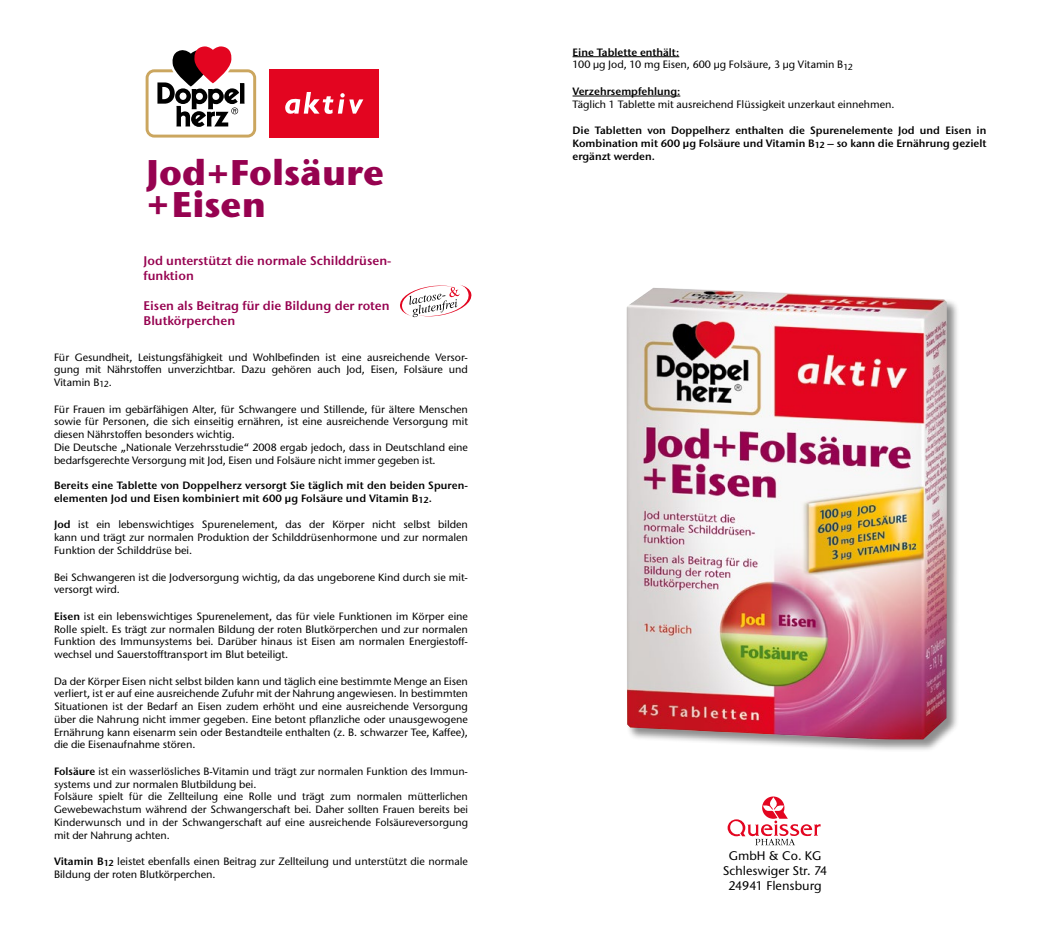
<style>
.page{position:relative;width:1049px;height:929px;background:#fff}
.page>*{position:absolute;margin:0;border:0;box-sizing:border-box;transform-origin:0 0}
.t1{font:700 35.62px/31.2px "Stone Sans ITC Pro";color:#960250}
.t2{font:600 12.5px/15px "Stone Sans ITC Pro";color:#960250}
.t3{font:500 12.5px/15px "Stone Sans ITC Pro";color:#000;text-align:center}
.t4{font:500 10.62px/12.8px "Stone Sans ITC Pro";color:#000}
.t5{font:600 10.62px/12.8px "Stone Sans ITC Pro";letter-spacing:.005em;color:#000}
.s1{font-weight:600}
</style>
<div class="page">
<svg style="left:727px;top:796px;width:93px;height:49px"></svg>
<div style="left:626px;top:287px;width:334px;height:465px;background:#000;opacity:.45"></div>
<img style="left:627px;top:287px;width:320px;height:452px">
<svg style="left:400px;top:285px;width:72px;height:32px"></svg>
<svg style="left:145px;top:46px;width:112px;height:92px"></svg>
<div style="left:269px;top:69px;width:109px;height:68px;background:#e30520"></div>
<svg style="left:285px;top:92px;width:78px;height:22px"></svg>
<hr style="left:572px;top:56px;width:107px;height:1px;background:#000">
<hr style="left:572px;top:96px;width:108px;height:1px;background:#000">
<h1 class="t1" style="left:146px;top:157px;width:240px">Jod+Folsäure + Eisen</h1>
<p class="t2" style="left:144px;top:253px;width:249px">Jod unterstützt die normale Schilddrüsen&shy;funktion</p>
<p class="t2" style="left:144px;top:298px;width:248px">Eisen als Beitrag für die Bildung der roten<br>Blutkörperchen</p>
<p class="t4" style="left:54px;top:350px;width:415px;text-align:justify">Für Gesundheit, Leistungsfähigkeit und Wohlbefinden ist eine ausreichende Versor&shy;gung mit Nährstoffen unverzichtbar. Dazu gehören auch Jod, Eisen, Folsäure und Vitamin B<sub>12</sub>.</p>
<p class="t4" style="left:54px;top:402px;width:415px">Für Frauen im gebärfähigen Alter, für Schwangere und Stillende, für ältere Menschen sowie für Personen, die sich einseitig ernähren, ist eine ausreichende Versorgung mit diesen Nährstoffen besonders wichtig.<br>Die Deutsche „Nationale Verzehrsstudie“ 2008 ergab jedoch, dass in Deutschland eine bedarfsgerechte Versorgung mit Jod, Eisen und Folsäure nicht immer gegeben ist.</p>
<p class="t5" style="left:54px;top:479px;width:415px">Bereits eine Tablette von Doppelherz versorgt Sie täglich mit den beiden Spuren&shy;elementen Jod und Eisen kombiniert mit 600 µg Folsäure und Vitamin B<sub>12</sub>.</p>
<p class="t4" style="left:54px;top:518px;width:415px;text-align:justify"><span class="s1">Jod</span> ist ein lebenswichtiges Spurenelement, das der Körper nicht selbst bilden kann und trägt zur normalen Produktion der Schilddrüsenhormone und zur normalen Funktion der Schilddrüse bei.</p>
<p class="t4" style="left:54px;top:570px;width:415px">Bei Schwangeren ist die Jodversorgung wichtig, da das ungeborene Kind durch sie mit&shy;versorgt wird.</p>
<p class="t4" style="left:54px;top:609px;width:415px;text-align:justify"><span class="s1">Eisen</span> ist ein lebenswichtiges Spurenelement, das für viele Funktionen im Körper eine Rolle spielt. Es trägt zur normalen Bildung der roten Blutkörperchen und zur normalen Funktion des Immunsystems bei. Darüber hinaus ist Eisen am normalen Energiestoff&shy;wechsel und Sauerstofftransport im Blut beteiligt.</p>
<p class="t4" style="left:54px;top:674px;width:415px;text-align:justify">Da der Körper Eisen nicht selbst bilden kann und täglich eine bestimmte Menge an Eisen verliert, ist er auf eine ausreichende Zufuhr mit der Nahrung angewiesen. In bestimmten Situationen ist der Bedarf an Eisen zudem erhöht und eine ausreichende Versorgung über die Nahrung nicht immer gegeben. Eine betont pflanzliche oder unausgewogene Ernährung kann eisenarm sein oder Bestandteile enthalten (z. B. schwarzer Tee, Kaffee), die die Eisenaufnahme stören.</p>
<p class="t4" style="left:54px;top:764px;width:415px"><span class="s1">Folsäure</span> ist ein wasserlösliches B-Vitamin und trägt zur normalen Funktion des Immun&shy;systems und zur normalen Blutbildung bei.<br>Folsäure spielt für die Zellteilung eine Rolle und trägt zum normalen mütterlichen Gewebewachstum während der Schwangerschaft bei. Daher sollten Frauen bereits bei Kinderwunsch und in der Schwangerschaft auf eine ausreichende Folsäureversorgung mit der Nahrung achten.</p>
<p class="t4" style="left:54px;top:854px;width:415px"><span class="s1">Vitamin B</span><sub>12</sub> leistet ebenfalls einen Beitrag zur Zellteilung und unterstützt die normale<br>Bildung der roten Blutkörperchen.</p>
<p class="t4" style="left:572px;top:45px;width:282px"><span class="s1">Eine Tablette enthält:<br></span>100 µg Jod, 10 mg Eisen, 600 µg Folsäure, 3 µg Vitamin B<sub>12</sub></p>
<p class="t5" style="left:572px;top:85px;width:109px">Verzehrsempfehlung:</p>
<p class="t4" style="left:572px;top:97px;width:324px">Täglich 1 Tablette mit ausreichend Flüssigkeit unzerkaut einnehmen.</p>
<p class="t5" style="left:572px;top:124px;width:415px;text-align:justify">Die Tabletten von Doppelherz enthalten die Spurenelemente Jod und Eisen in Kombination mit 600 µg Folsäure und Vitamin B<sub>12</sub> – so kann die Ernährung gezielt ergänzt werden.</p>
<p class="t3" style="left:723px;top:847px;width:106px">GmbH &amp; Co. KG<br>Schleswiger Str. 74<br>24941 Flensburg</p>
</div>
